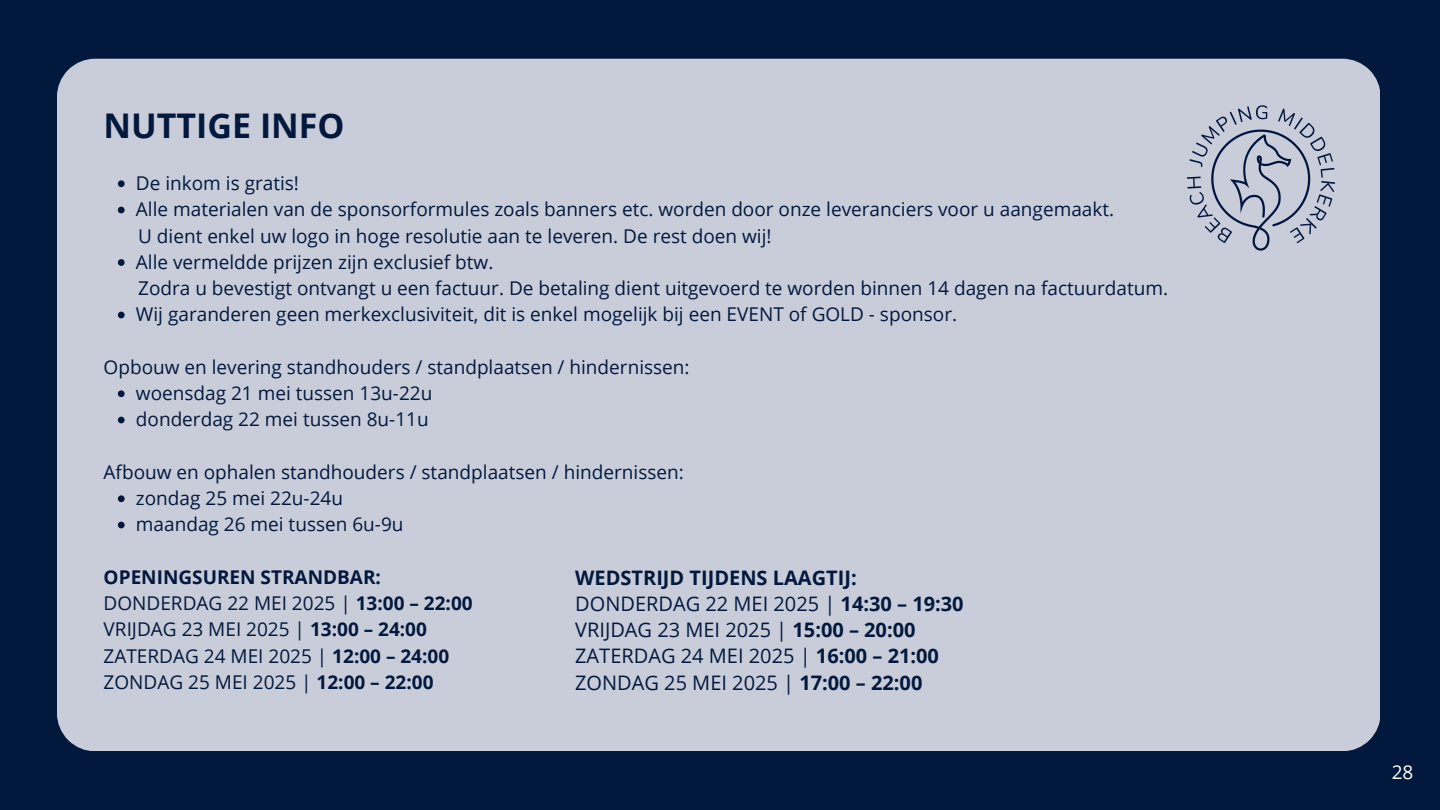
<style>
.page{position:relative;width:1440px;height:810px;background:#03183d}
.page>*{position:absolute;margin:0;border:0;box-sizing:border-box;transform-origin:0 0}
.t1{font:700 34px "Open Sans";color:#03183d}
.t2{font:20px/26.2px "Open Sans";color:#03183d}
.t3{font:19px/26.2px "Open Sans";color:#03183d}
.t4{font:19px "Open Sans";color:#fff}
.s1{font-weight:700}
</style>
<div class="page">
<div style="left:57px;top:59px;width:1323px;height:692px;background:#c8cdd9"></div>
<svg style="left:118px;top:180px;width:7px;height:7px"></svg>
<svg style="left:118px;top:207px;width:7px;height:6px"></svg>
<svg style="left:118px;top:259px;width:7px;height:7px"></svg>
<svg style="left:118px;top:312px;width:7px;height:6px"></svg>
<svg style="left:118px;top:390px;width:7px;height:7px"></svg>
<svg style="left:118px;top:417px;width:7px;height:6px"></svg>
<svg style="left:118px;top:495px;width:7px;height:7px"></svg>
<svg style="left:118px;top:522px;width:7px;height:6px"></svg>
<img style="left:1163px;top:81px;width:196px;height:197px">
<p class="t1" style="left:104px;top:101px;width:243px">NUTTIGE INFO</p>
<h1 class="t3" style="left:136px;top:170px;width:165px">De inkom is gratis!</h1>
<p class="t3" style="left:136px;top:196px;width:980px">Alle materialen van de sponsorformules zoals banners etc. worden door onze leveranciers voor u aangemaakt.</p>
<p class="t3" style="left:138px;top:222px;width:635px">U dient enkel uw logo in hoge resolutie aan te leveren. De rest doen wij!</p>
<p class="t3" style="left:136px;top:248px;width:359px">Alle vermeldde prijzen zijn exclusief btw.</p>
<p class="t3" style="left:138px;top:275px;width:1032px">Zodra u bevestigt ontvangt u een factuur. De betaling dient uitgevoerd te worden binnen 14 dagen na factuurdatum.</p>
<p class="t3" style="left:136px;top:301px;width:823px">Wij garanderen geen merkexclusiviteit, dit is enkel mogelijk bij een EVENT of GOLD - sponsor.</p>
<p class="t3" style="left:104px;top:353px;width:588px">Opbouw en levering standhouders / standplaatsen / hindernissen:</p>
<p class="t3" style="left:136px;top:380px;width:298px">woensdag 21 mei tussen 13u-22u</p>
<p class="t3" style="left:136px;top:406px;width:294px">donderdag 22 mei tussen 8u-11u</p>
<p class="t3" style="left:104px;top:458px;width:582px">Afbouw en ophalen standhouders / standplaatsen / hindernissen:</p>
<p class="t3" style="left:136px;top:485px;width:209px">zondag 25 mei 22u-24u</p>
<p class="t3" style="left:136px;top:511px;width:269px">maandag 26 mei tussen 6u-9u</p>
<p class="t3" style="left:104px;top:563px;width:371px"><span class="s1">OPENINGSUREN STRANDBAR:<br></span>DONDERDAG 22 MEI 2025 | <span class="s1">13:00 – 22:00<br></span>VRIJDAG 23 MEI 2025 | <span class="s1">13:00 – 24:00<br></span>ZATERDAG 24 MEI 2025 | <span class="s1">12:00 – 24:00<br></span>ZONDAG 25 MEI 2025 | <span class="s1">12:00 – 22:00</span></p>
<h2 class="t2" style="left:575px;top:564px;width:390px"><span class="s1">WEDSTRIJD TIJDENS LAAGTIJ:<br></span>DONDERDAG 22 MEI 2025 | <span class="s1">14:30 – 19:30<br></span>VRIJDAG 23 MEI 2025 | <span class="s1">15:00 – 20:00<br></span>ZATERDAG 24 MEI 2025 | <span class="s1">16:00 – 21:00<br></span>ZONDAG 25 MEI 2025 | <span class="s1">17:00 – 22:00</span></h2>
<h2 class="t4" style="left:1392px;top:759px;width:23px">28</h2>
</div>
